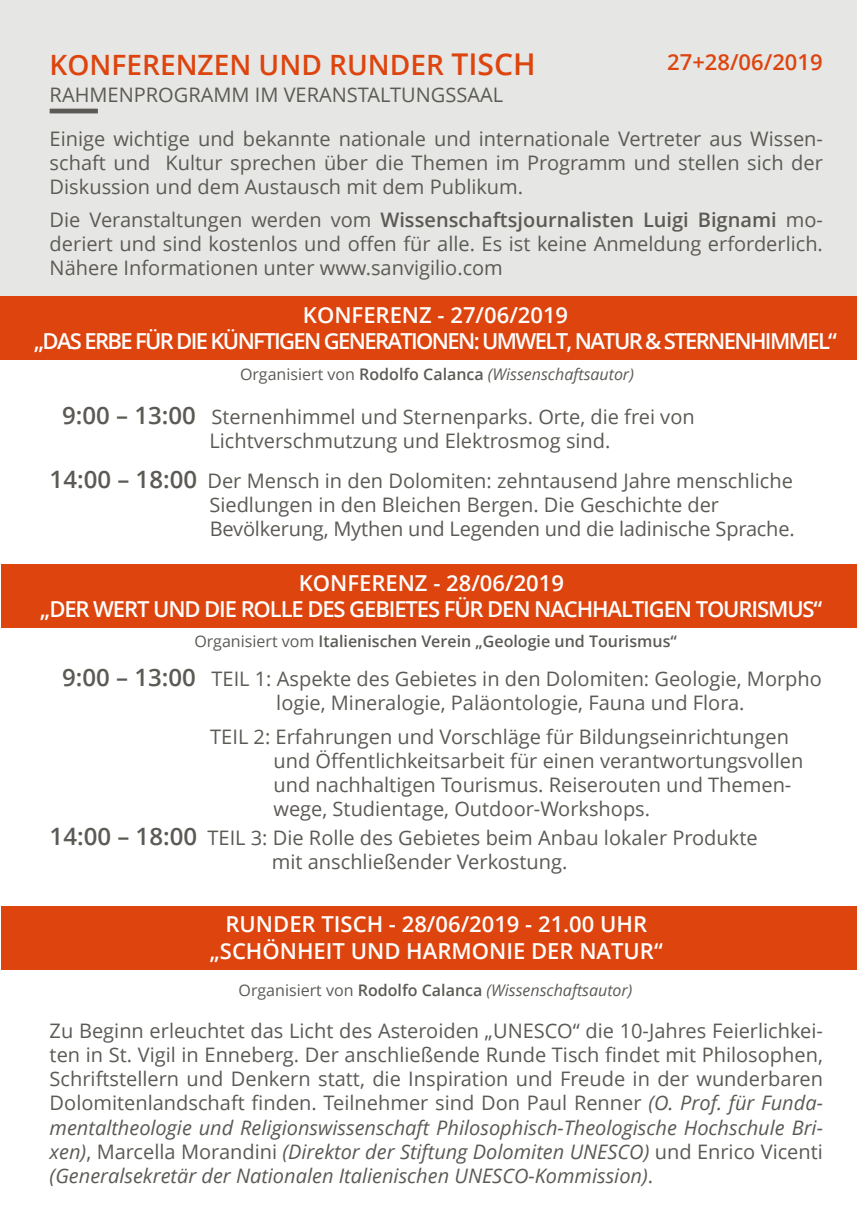
<style>
.page{position:relative;width:857px;height:1225px;background:#fff}
.page>*{position:absolute;margin:0;border:0;box-sizing:border-box;transform-origin:0 0}
.t1{font:600 28px "Open Sans";color:#dd440e}
.t2{font:600 22px/26.4px "Open Sans";color:#fff;text-align:center}
.t3{font:600 22px/26.4px "Open Sans";letter-spacing:-.075em;color:#fff;text-align:center}
.t4{font:600 22px/26.4px "Open Sans";letter-spacing:-.05em;color:#fff;text-align:center}
.t5{font:600 22px "Open Sans";color:#dd440e}
.t6{font:20px/24px "Open Sans";color:#5c5a55}
.t7{font:italic 16px "Open Sans";color:#5c5a55}
.t8{font:600 16px "Open Sans";color:#5c5a55}
.s1{font-size:30px}
.s2{font-weight:600}
.s3{font-style:normal}
.s4{font-weight:600;font-style:normal}
.s5{font-weight:600;font-size:24px}
.s6{font-weight:400}
.s7{font-style:italic}
</style>
<div class="page">
<div style="left:0;top:0;width:856px;height:305px;background:#e6e6e5"></div>
<hr style="left:50px;top:109px;width:48px;height:4px;background:#5c5a55">
<div style="left:1px;top:564px;width:855px;height:64px;background:#dd440e"></div>
<div style="left:0;top:296px;width:856px;height:64px;background:#dd440e"></div>
<hr style="left:856px;top:296px;width:1px;height:64px;background:#5c5a55">
<div style="left:1px;top:906px;width:855px;height:63px;background:#dd440e"></div>
<h1 class="t1" style="left:50px;top:46px;width:487px">KONFERENZEN UND RUNDER <span class="s1">TISCH</span></h1>
<p class="t6" style="left:50px;top:82px;width:455px">RAHMENPROGRAMM IM VERANSTALTUNGSSAAL</p>
<p class="t5" style="left:666px;top:46px;width:157px">27+28/06/2019</p>
<p class="t6" style="left:50px;top:126px;width:774px;text-align:justify">Einige wichtige und bekannte nationale und internationale Vertreter aus Wissen&shy;schaft und Kultur sprechen über die Themen im Programm und stellen sich der Diskussion und dem Austausch mit dem Publikum.</p>
<p class="t6" style="left:50px;top:208px;width:774px;text-align:justify">Die Veranstaltungen werden vom <span class="s2">Wissenschaftsjournalisten Luigi Bignami</span> mo&shy;deriert und sind kostenlos und offen für alle. Es ist keine Anmeldung erforderlich.<br>Nähere Informationen unter www.sanvigilio.com</p>
<p class="t3" style="left:34px;top:301px;width:804px">KONFERENZ - 27/06/2019<br>„DAS ERBE FÜR DIE KÜNFTIGEN GENERATIONEN: UMWELT, NATUR &amp; STERNENHIMMEL“</p>
<p class="t7" style="left:240px;top:364px;width:395px"><span class="s3">Organisiert von</span> <span class="s4">Rodolfo Calanca</span> (Wissenschaftsautor)</p>
<p class="t6" style="left:209px;top:404px;width:486px;text-indent:-147px"><span class="s5">9:00 – 13:00</span> Sternenhimmel und Sternenparks. Orte, die frei von<br>Lichtverschmutzung und Elektrosmog sind.</p>
<p class="t6" style="left:209px;top:468px;width:586px;text-indent:-160px"><span class="s5">14:00 – 18:00</span> Der Mensch in den Dolomiten: zehntausend Jahre menschliche<br>Siedlungen in den Bleichen Bergen. Die Geschichte der<br>Bevölkerung, Mythen und Legenden und die ladinische Sprache.</p>
<p class="t4" style="left:40px;top:569px;width:783px">KONFERENZ - 28/06/2019<br>„DER WERT UND DIE ROLLE DES GEBIETES FÜR DEN NACHHALTIGEN TOURISMUS“</p>
<p class="t8" style="left:194px;top:630px;width:483px"><span class="s6">Organisiert vom</span> Italienischen Verein „Geologie und Tourismus“</p>
<p class="t6" style="left:276px;top:666px;width:547px;text-indent:-214px"><span class="s5">9:00 – 13:00</span> TEIL 1: Aspekte des Gebietes in den Dolomiten: Geologie, Morpho logie, Mineralogie, Paläontologie, Fauna und Flora.</p>
<p class="t6" style="left:273px;top:724px;width:531px;text-indent:-63px">TEIL 2: Erfahrungen und Vorschläge für Bildungseinrichtungen und Öffentlichkeitsarbeit für einen verantwortungsvollen und nachhaltigen Tourismus. Reiserouten und Themen&shy;wege, Studientage, Outdoor-Workshops.</p>
<p class="t6" style="left:272px;top:825px;width:487px;text-indent:-222px"><span class="s5">14:00 – 18:00</span> TEIL 3: Die Rolle des Gebietes beim Anbau lokaler Produkte mit anschließender Verkostung.</p>
<p class="t2" style="left:232px;top:910px;width:416px">RUNDER TISCH - 28/06/2019 - 21:00 Uhr</p>
<p class="t2" style="left:210px;top:910px;width:454px">RUNDER TISCH - 28/06/2019 - 21.00 UHR „SCHÖNHEIT UND HARMONIE DER NATUR“</p>
<p class="t7" style="left:238px;top:978px;width:395px"><span class="s3">Organisiert von</span> <span class="s4">Rodolfo Calanca</span> (Wissenschaftsautor)</p>
<p class="t6" style="left:50px;top:1018px;width:774px;text-align:justify">Zu Beginn erleuchtet das Licht des Asteroiden „UNESCO“ die 10-Jahres Feierlichkei&shy;ten in St. Vigil in Enneberg. Der anschließende Runde Tisch findet mit Philosophen, Schriftstellern und Denkern statt, die Inspiration und Freude in der wunderbaren Dolomitenlandschaft finden. Teilnehmer sind Don Paul Renner <span class="s7">(O. Prof. für Funda&shy;mentaltheologie und Religionswissenschaft Philosophisch-Theologische Hochschule Bri&shy;xen)</span>, Marcella Morandini <span class="s7">(Direktor der Stiftung Dolomiten UNESCO)</span> und Enrico Vicenti <span class="s7">(Generalsekretär der Nationalen Italienischen UNESCO-Kommission)</span>.</p>
</div>
